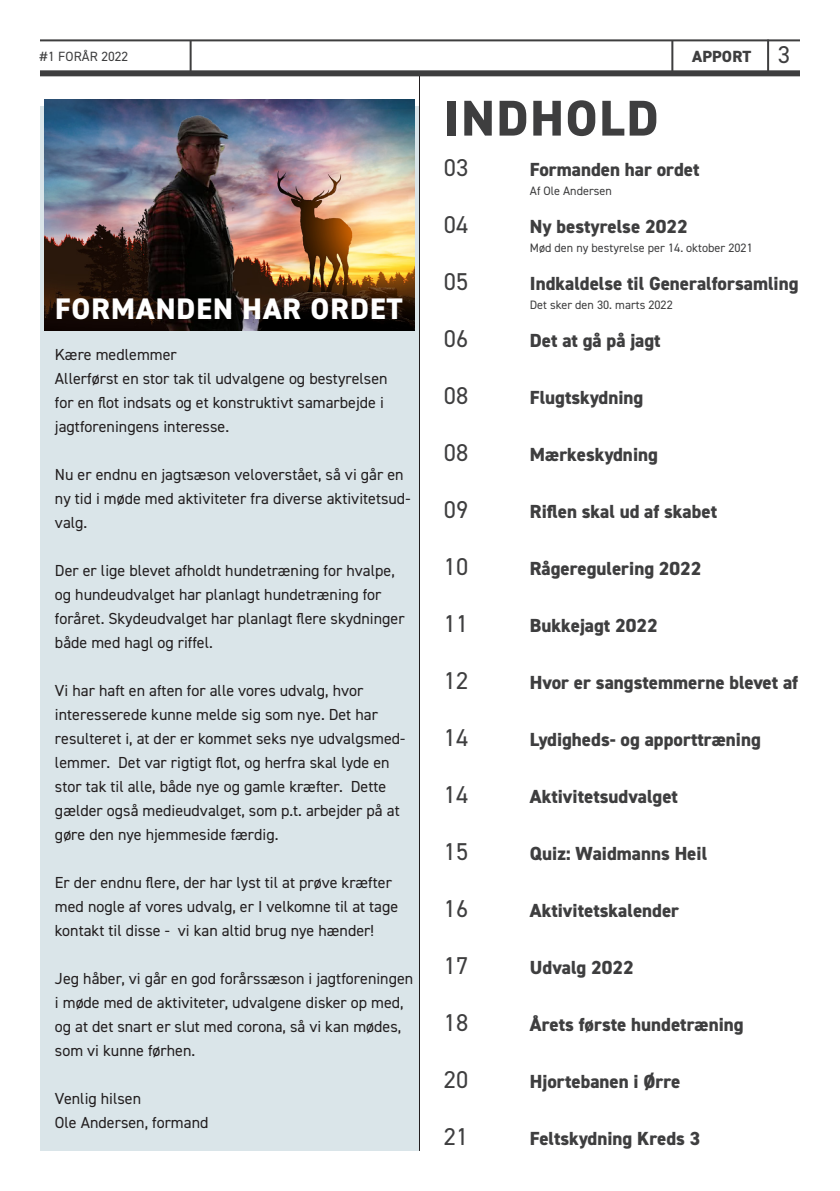
<style>
.page{position:relative;width:840px;height:1191px;background:#fff}
.page>*{position:absolute;margin:0;border:0;box-sizing:border-box;transform-origin:0 0}
._36pt_TITLE{font:800 50.4px "DIN2014";letter-spacing:.035em;color:#3e3e3f}
.Intro_title{font:800 29.8px "DIN2014";letter-spacing:.035em;color:#fff}
.Page_number{font:24.4px "DIN2014";color:#3e3e3f}
.Page_number-2{font:800 19px "DIN2014";color:#3e3e3f}
.t1{font:800 16.2px "DIN2014";letter-spacing:.01em;color:#3e3e3f}
.Intro_text{font:16px/24px "DIN2014";color:#231f20}
.Right_top_page_title{font:13.4px "DIN2014";letter-spacing:.01em;color:#3e3e3f}
.Subtext{font:12.2px "DIN2014";color:#3e3e3f}
.s1{font-weight:400;font-size:24.4px}
</style>
<div class="page">
<div style="left:40px;top:106px;width:379px;height:1044px;background:#dae5e9"></div>
<img style="left:44px;top:99px;width:370px;height:232px">
<hr style="left:40px;top:39px;width:759px;height:2px;background:#3e3e3f">
<hr style="left:671px;top:41px;width:2px;height:31px;background:#3e3e3f">
<hr style="left:766px;top:40px;width:2px;height:31px;background:#3e3e3f">
<hr style="left:189px;top:41px;width:2px;height:31px;background:#3e3e3f">
<hr style="left:419px;top:75px;width:1px;height:1075px;background:#231f20">
<div style="left:40px;top:70px;width:759px;height:6px;background:#3e3e3f"></div>
<p class="Right_top_page_title" style="left:40px;top:48px;width:90px">#1 FORÅR 2022</p>
<p class="Intro_title" style="left:55px;top:289px;width:349px">FORMANDEN HAR ORDET</p>
<p class="Intro_text" style="left:55px;top:342px;width:123px">Kære medlemmer</p>
<p class="Intro_text" style="left:55px;top:366px;width:334px">Allerførst en stor tak til udvalgene og bestyrelsen for en flot indsats og et konstruktivt samarbejde i jagtforeningens interesse.</p>
<p class="Intro_text" style="left:55px;top:462px;width:357px">Nu er endnu en jagtsæson veloverstået, så vi går en ny tid i møde med aktiviteter fra diverse aktivitetsud&shy;valg.</p>
<p class="Intro_text" style="left:55px;top:558px;width:351px">Der er lige blevet afholdt hundetræning for hvalpe, og hundeudvalget har planlagt hundetræning for foråret. Skydeudvalget har planlagt flere skydninger både med hagl og riffel.</p>
<p class="Intro_text" style="left:55px;top:678px;width:351px">Vi har haft en aften for alle vores udvalg, hvor interesserede kunne melde sig som nye. Det har resulteret i, at der er kommet seks nye udvalgsmed&shy;lemmer. Det var rigtigt flot, og herfra skal lyde en stor tak til alle, både nye og gamle kræfter. Dette gælder også medieudvalget, som p.t. arbejder på at gøre den nye hjemmeside færdig.</p>
<p class="Intro_text" style="left:55px;top:870px;width:344px">Er der endnu flere, der har lyst til at prøve kræfter med nogle af vores udvalg, er I velkomne til at tage kontakt til disse - vi kan altid brug nye hænder!</p>
<p class="Intro_text" style="left:55px;top:966px;width:359px">Jeg håber, vi går en god forårssæson i jagtforeningen i møde med de aktiviteter, udvalgene disker op med, og at det snart er slut med corona, så vi kan mødes, som vi kunne førhen.</p>
<p class="Intro_text" style="left:55px;top:1086px;width:88px">Venlig hilsen</p>
<p class="Intro_text" style="left:55px;top:1110px;width:155px">Ole Andersen, formand</p>
<p class="_36pt_TITLE" style="left:444px;top:85px;width:216px">INDHOLD</p>
<p class="t1" style="left:691px;top:45px;width:99px">APPORT <span class="s1">3</span></p>
<p class="Page_number" style="left:443px;top:152px;width:26px">03</p>
<p class="Page_number-2" style="left:529px;top:157px;width:171px">Formanden har ordet</p>
<p class="Subtext" style="left:529px;top:183px;width:83px">Af Ole Andersen</p>
<p class="Page_number" style="left:443px;top:209px;width:26px">04</p>
<p class="Page_number-2" style="left:529px;top:214px;width:159px">Ny bestyrelse 2022</p>
<p class="Subtext" style="left:529px;top:240px;width:224px">Mød den ny bestyrelse per 14. oktober 2021</p>
<p class="Page_number" style="left:443px;top:266px;width:26px">05</p>
<p class="Page_number-2" style="left:529px;top:271px;width:270px">Indkaldelse til Generalforsamling</p>
<p class="Subtext" style="left:529px;top:297px;width:144px">Det sker den 30. marts 2022</p>
<p class="Page_number" style="left:443px;top:323px;width:26px">06</p>
<p class="Page_number-2" style="left:529px;top:328px;width:132px">Det at gå på jagt</p>
<p class="Page_number" style="left:443px;top:380px;width:26px">08</p>
<p class="Page_number-2" style="left:529px;top:385px;width:115px">Flugtskydning</p>
<p class="Page_number" style="left:443px;top:437px;width:26px">08</p>
<p class="Page_number-2" style="left:529px;top:442px;width:129px">Mærkeskydning</p>
<p class="Page_number" style="left:443px;top:494px;width:26px">09</p>
<p class="Page_number-2" style="left:529px;top:499px;width:188px">Riflen skal ud af skabet</p>
<p class="Page_number" style="left:443px;top:551px;width:26px">10</p>
<p class="Page_number-2" style="left:529px;top:556px;width:173px">Rågeregulering 2022</p>
<p class="Page_number" style="left:443px;top:608px;width:26px">11</p>
<p class="Page_number-2" style="left:529px;top:613px;width:129px">Bukkejagt 2022</p>
<p class="Page_number" style="left:443px;top:665px;width:26px">12</p>
<p class="Page_number-2" style="left:529px;top:670px;width:269px">Hvor er sangstemmerne blevet af</p>
<p class="Page_number" style="left:443px;top:722px;width:26px">14</p>
<p class="Page_number-2" style="left:529px;top:727px;width:232px">Lydigheds- og apporttræning</p>
<p class="Page_number" style="left:443px;top:779px;width:26px">14</p>
<p class="Page_number-2" style="left:529px;top:784px;width:150px">Aktivitetsudvalget</p>
<p class="Page_number" style="left:443px;top:836px;width:26px">15</p>
<p class="Page_number-2" style="left:529px;top:841px;width:179px">Quiz: Waidmanns Heil</p>
<p class="Page_number" style="left:443px;top:893px;width:26px">16</p>
<p class="Page_number-2" style="left:529px;top:898px;width:151px">Aktivitetskalender</p>
<p class="Page_number" style="left:443px;top:950px;width:26px">17</p>
<p class="Page_number-2" style="left:529px;top:955px;width:105px">Udvalg 2022</p>
<p class="Page_number" style="left:443px;top:1007px;width:26px">18</p>
<p class="Page_number-2" style="left:529px;top:1012px;width:215px">Årets første hundetræning</p>
<p class="Page_number" style="left:443px;top:1064px;width:26px">20</p>
<p class="Page_number-2" style="left:529px;top:1069px;width:152px">Hjortebanen i Ørre</p>
<p class="Page_number" style="left:443px;top:1121px;width:26px">21</p>
<p class="Page_number-2" style="left:529px;top:1126px;width:172px">Feltskydning Kreds 3</p>
</div>
